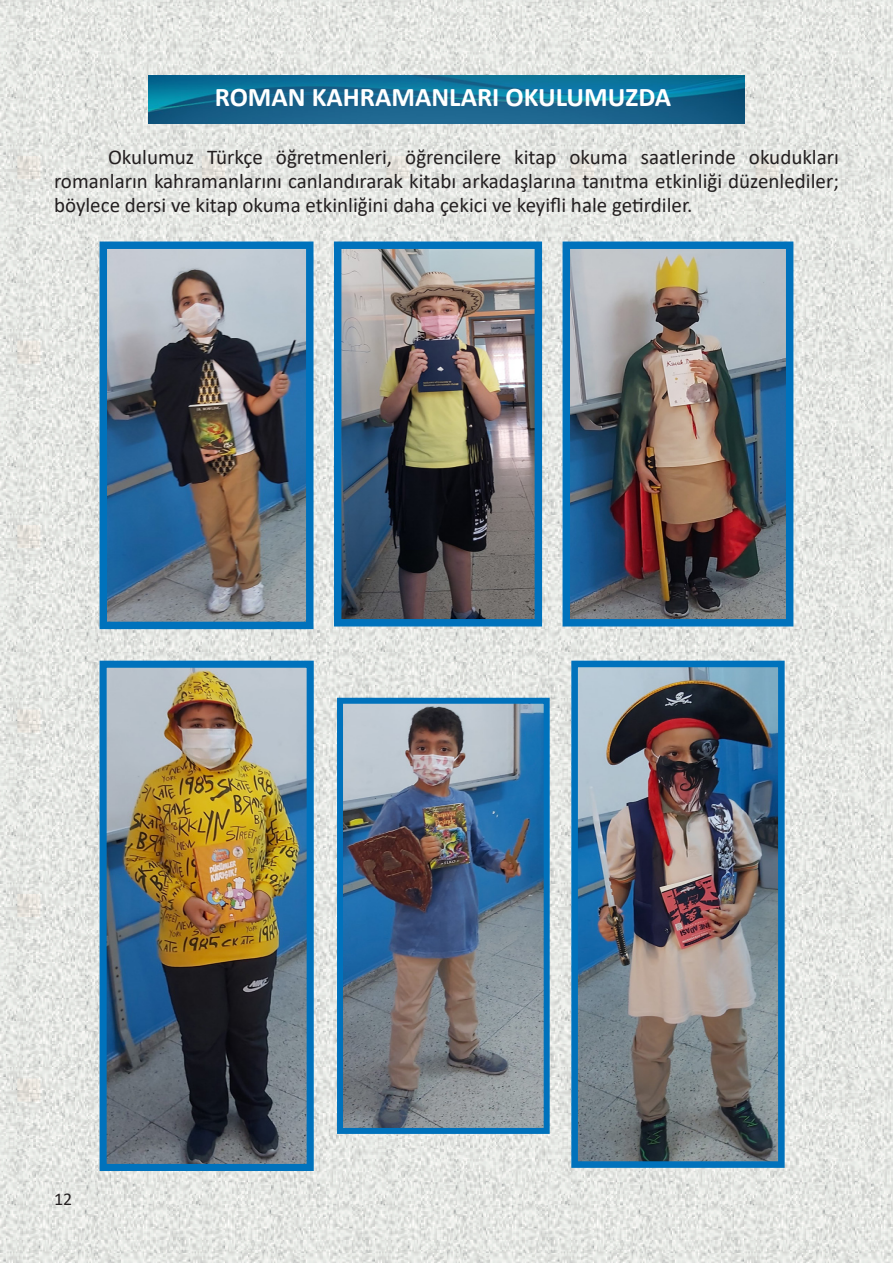
<style>
.page{position:relative;width:893px;height:1263px;background:#fff}
.page>*{position:absolute;margin:0;border:0;box-sizing:border-box;transform-origin:0 0}
.t1{font:700 27px "Calibri";color:#fff}
.t2{font:21px/24px "Calibri";color:#231f20;text-align:justify}
.t3{font:18px "Calibri";color:#231f20}
</style>
<div class="page">
<img style="left:0;top:0;width:893px;height:1263px">
<img style="left:149px;top:76px;width:595px;height:47px">
<img style="left:108px;top:249px;width:197px;height:372px">
<div style="left:100px;top:241px;width:213px;height:388px;border:7px solid #0072bc"></div>
<img style="left:342px;top:249px;width:192px;height:369px">
<div style="left:334px;top:241px;width:208px;height:385px;border:7px solid #0072bc"></div>
<img style="left:571px;top:249px;width:214px;height:369px">
<div style="left:563px;top:241px;width:230px;height:385px;border:7px solid #0072bc"></div>
<img style="left:579px;top:669px;width:198px;height:491px">
<div style="left:571px;top:661px;width:214px;height:507px;border:7px solid #0072bc"></div>
<img style="left:344px;top:705px;width:199px;height:422px">
<div style="left:337px;top:698px;width:213px;height:436px;border:6px solid #0072bc"></div>
<img style="left:108px;top:669px;width:198px;height:494px">
<div style="left:100px;top:661px;width:214px;height:510px;border:7px solid #0072bc"></div>
<p class="t1" style="left:215px;top:78px;width:458px">ROMAN KAHRAMANLARI OKULUMUZDA</p>
<p class="t2" style="left:54px;top:144px;width:786px;text-indent:54px">Okulumuz Türkçe öğretmenleri, öğrencilere kitap okuma saatlerinde okudukları romanların kahramanlarını canlandırarak kitabı arkadaşlarına tanıtma etkinliği düzenlediler; böylece dersi ve kitap okuma etkinliğini daha çekici ve keyifli hale getirdiler.</p>
<p class="t3" style="left:54px;top:1187px;width:20px">12</p>
</div>
